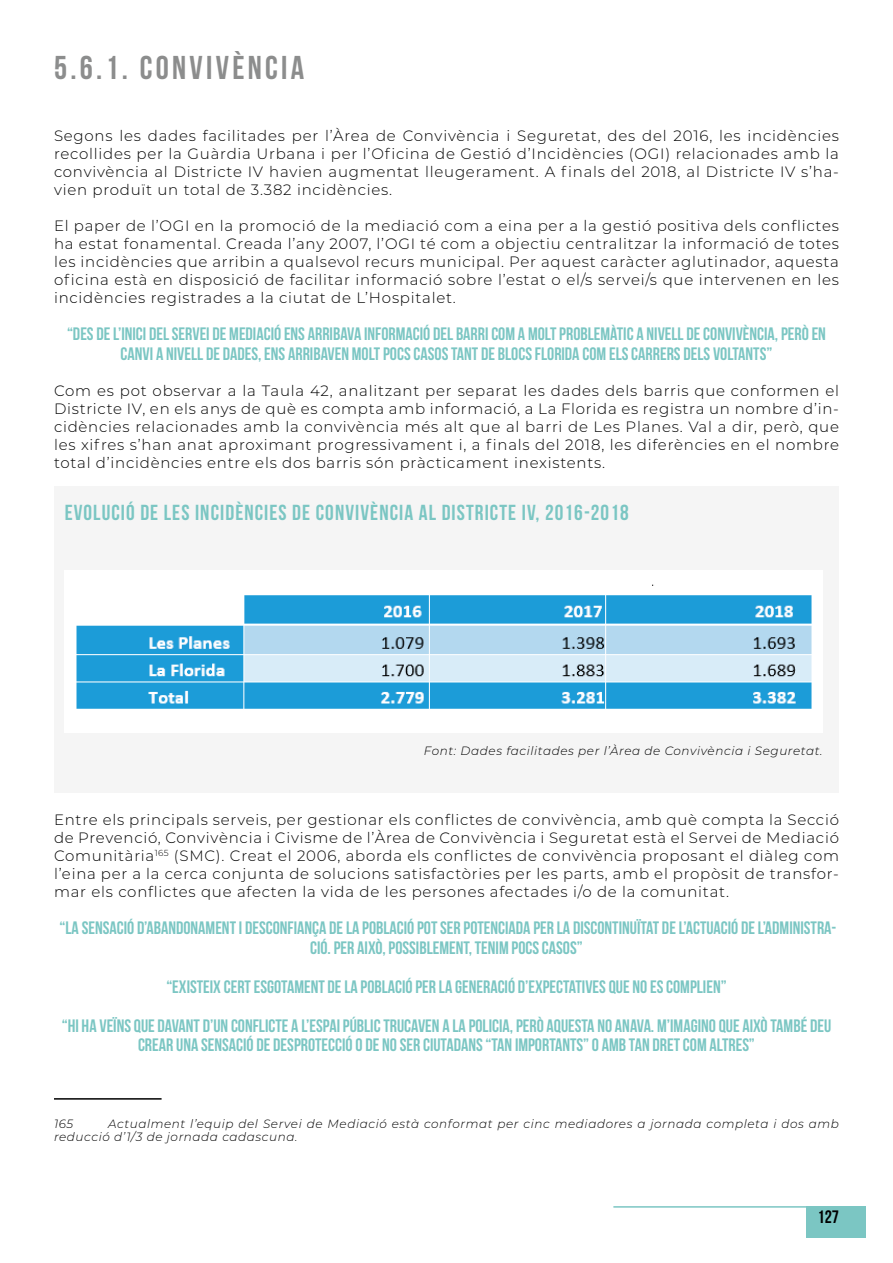
<style>
.page{position:relative;width:893px;height:1263px;background:#fff}
.page>*{position:absolute;margin:0;border:0;box-sizing:border-box;transform-origin:0 0}
.t1{font:700 33px "Bebas Neue";letter-spacing:.1em;color:#8c8d8d}
.t2{font:700 21.75px "Bebas Neue";letter-spacing:.05em;color:#7bc6c3}
.t3{font:700 18px/19.5px "Bebas Neue";color:#7bc6c3;text-align:center}
.t4{font:700 18px "Bebas Neue";color:#000}
.t5{font:300 15px/18px "Montserrat";letter-spacing:.05em;color:#000;text-align:justify}
.t6{font:italic 300 12px/13.5px "Montserrat";letter-spacing:.05em;color:#000}
</style>
<div class="page">
<div style="left:806px;top:1206px;width:59px;height:31px;background:#7bc6c3"></div>
<hr style="left:613px;top:1206px;width:252px;height:2px;background:#7bc6c3">
<div style="left:54px;top:486px;width:785px;height:306px;background:#f5f5f5"></div>
<img style="left:76px;top:584px;width:736px;height:125px">
<hr style="left:54px;top:1098px;width:108px;height:2px;background:#000">
<h1 class="t1" style="left:54px;top:49px;width:252px">5.6.1. CONVIVÈNCIA</h1>
<p class="t5" style="left:54px;top:126px;width:786px">Segons les dades facilitades per l’Àrea de Convivència i Seguretat, des del 2016, les incidències recollides per la Guàrdia Urbana i per l’Oficina de Gestió d’Incidències (OGI) relacionades amb la convivència al Districte IV havien augmentat lleugerament. A finals del 2018, al Districte IV s’ha&shy;vien produït un total de 3.382 incidències.</p>
<p class="t5" style="left:54px;top:216px;width:786px">El paper de l’OGI en la promoció de la mediació com a eina per a la gestió positiva dels conflictes ha estat fonamental. Creada l’any 2007, l’OGI té com a objectiu centralitzar la informació de totes les incidències que arribin a qualsevol recurs municipal. Per aquest caràcter aglutinador, aquesta oficina està en disposició de facilitar informació sobre l’estat o el/s servei/s que intervenen en les incidències registrades a la ciutat de L’Hospitalet.</p>
<p class="t3" style="left:67px;top:324px;width:760px">“DES DE L’INICI DEL SERVEI DE MEDIACIÓ ENS ARRIBAVA INFORMACIÓ DEL BARRI COM A MOLT PROBLEMÀTIC A NIVELL DE CONVIVÈNCIA, PERÒ EN<br>CANVI A NIVELL DE DADES, ENS ARRIBAVEN MOLT POCS CASOS TANT DE BLOCS FLORIDA COM ELS CARRERS DELS VOLTANTS”</p>
<p class="t5" style="left:54px;top:381px;width:787px">Com es pot observar a la Taula 42, analitzant per separat les dades dels barris que conformen el Districte IV, en els anys de què es compta amb informació, a La Florida es registra un nombre d’in&shy;cidències relacionades amb la convivència més alt que al barri de Les Planes. Val a dir, però, que les xifres s’han anat aproximant progressivament i, a finals del 2018, les diferències en el nombre total d’incidències entre els dos barris són pràcticament inexistents.</p>
<h2 class="t2" style="left:65px;top:501px;width:565px">EVOLUCIÓ DE LES INCIDÈNCIES DE CONVIVÈNCIA AL DISTRICTE IV, 2016-2018</h2>
<p class="t6" style="left:424px;top:743px;width:400px">Font: Dades facilitades per l’Àrea de Convivència i Seguretat.</p>
<p class="t5" style="left:54px;top:810px;width:786px">Entre els principals serveis, per gestionar els conflictes de convivència, amb què compta la Secció de Prevenció, Convivència i Civisme de l’Àrea de Convivència i Seguretat està el Servei de Mediació Comunitària<sup>165</sup> (SMC). Creat el 2006, aborda els conflictes de convivència proposant el diàleg com l’eina per a la cerca conjunta de solucions satisfactòries per les parts, amb el propòsit de transfor&shy;mar els conflictes que afecten la vida de les persones afectades i/o de la comunitat.</p>
<p class="t3" style="left:59px;top:918px;width:778px">“LA SENSACIÓ D’ABANDONAMENT I DESCONFIANÇA DE LA POBLACIÓ POT SER POTENCIADA PER LA DISCONTINUÏTAT DE L’ACTUACIÓ DE L’ADMINISTRA-<br>CIÓ. PER AIXÒ, POSSIBLEMENT, TENIM POCS CASOS”</p>
<p class="t3" style="left:62px;top:967px;width:771px;line-height:39px">“EXISTEIX CERT ESGOTAMENT DE LA POBLACIÓ PER LA GENERACIÓ D’EXPECTATIVES QUE NO ES COMPLIEN”<br>“HI HA VEÏNS QUE DAVANT D’UN CONFLICTE A L’ESPAI PÚBLIC TRUCAVEN A LA POLICIA, PERÒ AQUESTA NO ANAVA. M’IMAGINO QUE AIXÒ TAMBÉ DEU</p>
<p class="t3" style="left:138px;top:1035px;width:618px">CREAR UNA SENSACIÓ DE DESPROTECCIÓ O DE NO SER CIUTADANS “TAN IMPORTANTS” O AMB TAN DRET COM ALTRES”</p>
<p class="t6" style="left:54px;top:1116px;width:786px;text-indent:54px">Actualment l’equip del Servei de Mediació està conformat per cinc mediadores a jornada completa i dos amb reducció d’1/3 de jornada cadascuna.</p>
<p class="t6" style="left:54px;top:1116px;width:21px">165</p>
<p class="t4" style="left:818px;top:1207px;width:23px">127</p>
</div>
